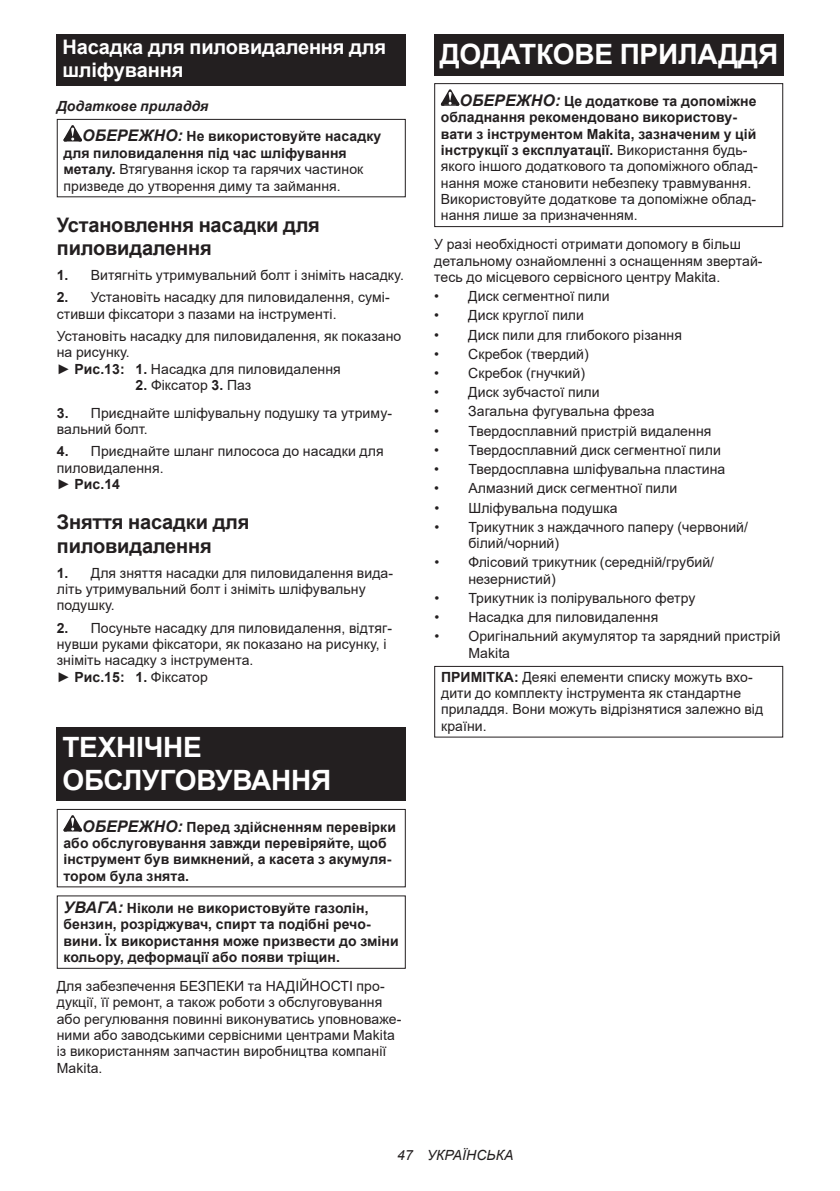
<style>
.page{position:relative;width:840px;height:1191px;background:#fff}
.page>*{position:absolute;margin:0;border:0;box-sizing:border-box;transform-origin:0 0}
.t1{font:700 28px/32.8px "Arial";letter-spacing:-.01em;color:#fff}
.t2{font:700 20px/23.4px "Arial";letter-spacing:-.01em;color:#231f20}
.t3{font:700 20px/23.4px "Arial";letter-spacing:-.01em;color:#fff}
.t4{font:14px/16.4px "Arial";letter-spacing:.005em;color:#231f20}
.t5{font:700 14px/16.4px "Arial";letter-spacing:.005em;color:#231f20}
.t6{font:italic 14px "Arial";letter-spacing:.005em;color:#231f20}
.s1{font-style:italic}
.s2{font-style:italic;font-size:16px}
.s3{font-weight:700}
.s4{font-weight:700;font-style:italic;font-size:16px}
</style>
<div class="page">
<div style="left:57px;top:34px;width:348px;height:52px;background:#231f20"></div>
<svg style="left:63px;top:125px;width:19px;height:16px"></svg>
<div style="left:57px;top:119px;width:348px;height:78px;border:1px solid #231f20"></div>
<div style="left:57px;top:727px;width:348px;height:74px;background:#231f20"></div>
<svg style="left:63px;top:815px;width:19px;height:16px"></svg>
<div style="left:57px;top:809px;width:348px;height:78px;border:1px solid #231f20"></div>
<div style="left:434px;top:34px;width:348px;height:41px;background:#231f20"></div>
<svg style="left:440px;top:89px;width:19px;height:17px"></svg>
<div style="left:434px;top:83px;width:348px;height:144px;border:1px solid #231f20"></div>
<div style="left:434px;top:666px;width:348px;height:71px;border:1px solid #231f20"></div>
<h2 class="t3" style="left:62px;top:36px;width:325px">Насадка для пиловидалення для шліфування</h2>
<p class="t5" style="left:82px;top:91px;width:300px;line-height:30.6px;text-indent:-25px"><span class="s1">Додаткове приладдя<br></span><span class="s2">ОБЕРЕЖНО:</span> Не використовуйте насадку</p>
<p class="t4" style="left:63px;top:145px;width:301px"><span class="s3">для пиловидалення під час шліфування металу.</span> Втягування іскор та гарячих частинок призведе до утворення диму та займання.</p>
<h2 class="t2" style="left:57px;top:213px;width:264px">Установлення насадки для пиловидалення</h2>
<p class="t4" style="left:57px;top:267px;width:348px"><span class="s3">1.</span> Витягніть утримувальний болт і зніміть насадку.</p>
<p class="t4" style="left:57px;top:289px;width:334px"><span class="s3">2.</span> Установіть насадку для пиловидалення, сумі&shy;стивши фіксатори з пазами на інструменті.</p>
<p class="t4" style="left:57px;top:328px;width:346px">Установіть насадку для пиловидалення, як показано на рисунку.<br>► <span class="s3">Рис.13: 1.</span> Насадка для пиловидалення</p>
<p class="t4" style="left:135px;top:377px;width:117px"><span class="s3">2.</span> Фіксатор <span class="s3">3.</span> Паз</p>
<p class="t4" style="left:57px;top:404px;width:336px"><span class="s3">3.</span> Приєднайте шліфувальну подушку та утриму&shy;вальний болт.</p>
<p class="t4" style="left:57px;top:443px;width:328px"><span class="s3">4.</span> Приєднайте шланг пилососа до насадки для пиловидалення.<br>► <span class="s3">Рис.14</span></p>
<h2 class="t2" style="left:57px;top:511px;width:194px">Зняття насадки для пиловидалення</h2>
<p class="t4" style="left:57px;top:564px;width:338px"><span class="s3">1.</span> Для зняття насадки для пиловидалення вида&shy;літь утримувальний болт і зніміть шліфувальну подушку.</p>
<p class="t4" style="left:57px;top:619px;width:336px"><span class="s3">2.</span> Посуньте насадку для пиловидалення, відтяг&shy;нувши руками фіксатори, як показано на рисунку, і зніміть насадку з інструмента.<br>► <span class="s3">Рис.15: 1.</span> Фіксатор</p>
<h1 class="t1" style="left:62px;top:731px;width:270px">ТЕХНІЧНЕ<br>ОБСЛУГОВУВАННЯ</h1>
<p class="t5" style="left:63px;top:818px;width:334px;text-indent:19px"><span class="s2">ОБЕРЕЖНО:</span> Перед здійсненням перевірки або обслуговування завжди перевіряйте, щоб інструмент був вимкнений, а касета з акумуля&shy;тором була знята.</p>
<p class="t5" style="left:63px;top:900px;width:336px"><span class="s2">УВАГА:</span> Ніколи не використовуйте газолін, бензин, розріджувач, спирт та подібні речо&shy;вини. Їх використання може призвести до зміни кольору, деформації або появи тріщин.</p>
<p class="t4" style="left:57px;top:977px;width:346px">Для забезпечення БЕЗПЕКИ та НАДІЙНОСТІ про&shy;дукції, її ремонт, а також роботи з обслуговування або регулювання повинні виконуватись уповноваже&shy;ними або заводськими сервісними центрами Makita із використанням запчастин виробництва компанії Makita.</p>
<h1 class="t1" style="left:439px;top:38px;width:339px">ДОДАТКОВЕ ПРИЛАДДЯ</h1>
<p class="t4" style="left:440px;top:92px;width:318px;text-indent:19px"><span class="s4">ОБЕРЕЖНО:</span> <span class="s3">Це додаткове та допоміжне обладнання рекомендовано використову&shy;вати з інструментом Makita, зазначеним у цій інструкції з експлуатації.</span> Використання будь&shy;якого іншого додаткового та допоміжного облад&shy;нання може становити небезпеку травмування.<br>Використовуйте додаткове та допоміжне облад&shy;нання лише за призначенням.</p>
<p class="t4" style="left:434px;top:236px;width:330px">У разі необхідності отримати допомогу в більш детальному ознайомленні з оснащенням звертай&shy;тесь до місцевого сервісного центру Makita.</p>
<p class="t4" style="left:434px;top:288px;width:177px">• Диск сегментної пили</p>
<p class="t4" style="left:434px;top:307px;width:151px">• Диск круглої пили</p>
<p class="t4" style="left:434px;top:326px;width:249px">• Диск пили для глибокого різання</p>
<p class="t4" style="left:434px;top:345px;width:156px">• Скребок (твердий)</p>
<p class="t4" style="left:434px;top:365px;width:152px">• Скребок (гнучкий)</p>
<p class="t4" style="left:434px;top:384px;width:167px">• Диск зубчастої пили</p>
<p class="t4" style="left:434px;top:403px;width:222px">• Загальна фугувальна фреза</p>
<p class="t4" style="left:434px;top:422px;width:278px">• Твердосплавний пристрій видалення</p>
<p class="t4" style="left:434px;top:441px;width:288px">• Твердосплавний диск сегментної пили</p>
<p class="t4" style="left:434px;top:461px;width:292px">• Твердосплавна шліфувальна пластина</p>
<p class="t4" style="left:434px;top:480px;width:244px">• Алмазний диск сегментної пили</p>
<p class="t4" style="left:434px;top:499px;width:185px">• Шліфувальна подушка</p>
<p class="t4" style="left:468px;top:518px;width:281px;text-indent:-34px">• Трикутник з наждачного паперу (червоний/ білий/чорний)</p>
<p class="t4" style="left:468px;top:554px;width:247px;text-indent:-34px">• Флісовий трикутник (середній/грубий/ незернистий)</p>
<p class="t4" style="left:434px;top:590px;width:262px">• Трикутник із полірувального фетру</p>
<p class="t4" style="left:434px;top:609px;width:225px">• Насадка для пиловидалення</p>
<p class="t4" style="left:468px;top:628px;width:313px;text-indent:-34px">• Оригінальний акумулятор та зарядний пристрій<br>Makita</p>
<p class="t4" style="left:441px;top:668px;width:323px"><span class="s3">ПРИМІТКА:</span> Деякі елементи списку можуть вхо&shy;дити до комплекту інструмента як стандартне приладдя. Вони можуть відрізнятися залежно від країни.</p>
<p class="t6" style="left:397px;top:1146px;width:118px">47 УКРАЇНСЬКА</p>
</div>
